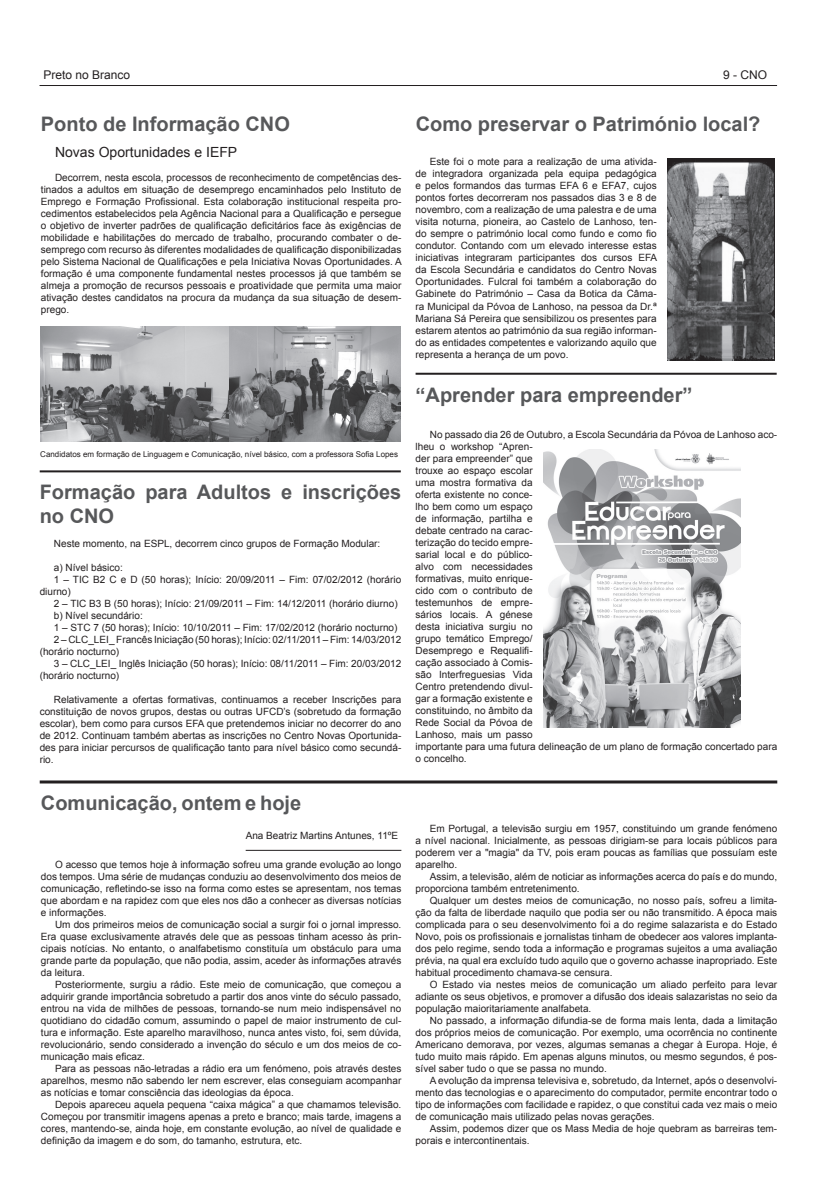
<style>
.page{position:relative;width:817px;height:1191px;background:#fff}
.page>*{position:absolute;margin:0;border:0;box-sizing:border-box;transform-origin:0 0}
.t1{font:700 20px/24px "Arial";color:#57585a}
.t2{font:14px "Arial";color:#231f20}
.t3{font:12px "Arial";color:#231f20}
.t4{font:10px/12px "Arial";color:#231f20;text-align:justify}
.t5{font:8px "Arial";color:#231f20}
</style>
<div class="page">
<hr style="left:39px;top:85px;width:737px;height:1px;background:#231f20">
<img style="left:41px;top:327px;width:360px;height:114px">
<img style="left:543px;top:449px;width:197px;height:279px">
<img style="left:667px;top:158px;width:107px;height:203px">
<hr style="left:40px;top:470px;width:361px;height:2px;background:#231f20">
<hr style="left:415px;top:373px;width:361px;height:2px;background:#231f20">
<hr style="left:40px;top:780px;width:737px;height:3px;background:#231f20">
<hr style="left:246px;top:850px;width:155px;height:1px;background:#231f20">
<p class="t3" style="left:43px;top:67px;width:88px">Preto no Branco</p>
<p class="t3" style="left:722px;top:67px;width:46px">9 - CNO</p>
<h1 class="t1" style="left:41px;top:112px;width:250px">Ponto de Informação CNO</h1>
<h2 class="t2" style="left:55px;top:143px;width:184px">Novas Oportunidades e IEFP</h2>
<p class="t4" style="left:41px;top:171px;width:362px;text-indent:14px">Decorrem, nesta escola, processos de reconhecimento de competências des&shy;tinados a adultos em situação de desemprego encaminhados pelo Instituto de Emprego e Formação Profissional. Esta colaboração institucional respeita pro&shy;cedimentos estabelecidos pela Agência Nacional para a Qualificação e persegue o objetivo de inverter padrões de qualificação deficitários face às exigências de mobilidade e habilitações do mercado de trabalho, procurando combater o de&shy;semprego com recurso às diferentes modalidades de qualificação disponibilizadas pelo Sistema Nacional de Qualificações e pela Iniciativa Novas Oportunidades. A formação é uma componente fundamental nestes processos já que também se almeja a promoção de recursos pessoais e proatividade que permita uma maior ativação destes candidatos na procura da mudança da sua situação de desem&shy;prego.</p>
<h1 class="t1" style="left:415px;top:112px;width:346px">Como preservar o Património local?</h1>
<p class="t4" style="left:415px;top:156px;width:243px;text-indent:14px">Este foi o mote para a realização de uma ativida&shy;de integradora organizada pela equipa pedagógica e pelos formandos das turmas EFA 6 e EFA7, cujos pontos fortes decorreram nos passados dias 3 e 8 de novembro, com a realização de uma palestra e de uma visita noturna, pioneira, ao Castelo de Lanhoso, ten&shy;do sempre o património local como fundo e como fio condutor. Contando com um elevado interesse estas iniciativas integraram participantes dos cursos EFA da Escola Secundária e candidatos do Centro Novas Oportunidades. Fulcral foi também a colaboração do Gabinete do Património – Casa da Botica da Câma&shy;ra Municipal da Póvoa de Lanhoso, na pessoa da Dr.ª Mariana Sá Pereira que sensibilizou os presentes para estarem atentos ao património da sua região informan&shy;do as entidades competentes e valorizando aquilo que representa a herança de um povo.</p>
<p class="t5" style="left:40px;top:449px;width:359px">Candidatos em formação de Linguagem e Comunicação, nível básico, com a professora Sofia Lopes</p>
<h1 class="t1" style="left:40px;top:480px;width:363px">Formação para Adultos e inscrições no CNO</h1>
<p class="t4" style="left:54px;top:537px;width:328px">Neste momento, na ESPL, decorrem cinco grupos de Formação Modular:</p>
<p class="t4" style="left:54px;top:561px;width:70px">a) Nível básico:</p>
<p class="t4" style="left:54px;top:573px;width:349px">1 – TIC B2 C e D (50 horas); Início: 20/09/2011 – Fim: 07/02/2012 (horário</p>
<p class="t4" style="left:40px;top:585px;width:33px">diurno)</p>
<p class="t4" style="left:54px;top:597px;width:345px">2 – TIC B3 B (50 horas); Início: 21/09/2011 – Fim: 14/12/2011 (horário diurno)</p>
<p class="t4" style="left:54px;top:609px;width:90px">b) Nível secundário:</p>
<p class="t4" style="left:54px;top:621px;width:345px">1 – STC 7 (50 horas); Início: 10/10/2011 – Fim: 17/02/2012 (horário nocturno)</p>
<p class="t4" style="left:54px;top:633px;width:349px">2 – CLC_LEI_ Francês Iniciação (50 horas); Início: 02/11/2011 – Fim: 14/03/2012</p>
<p class="t4" style="left:40px;top:645px;width:81px">(horário nocturno)</p>
<p class="t4" style="left:54px;top:657px;width:349px">3 – CLC_LEI_ Inglês Iniciação (50 horas); Início: 08/11/2011 – Fim: 20/03/2012</p>
<p class="t4" style="left:40px;top:669px;width:81px">(horário nocturno)</p>
<p class="t4" style="left:40px;top:693px;width:363px;text-indent:14px">Relativamente a ofertas formativas, continuamos a receber Inscrições para constituição de novos grupos, destas ou outras UFCD’s (sobretudo da formação escolar), bem como para cursos EFA que pretendemos iniciar no decorrer do ano de 2012. Continuam também abertas as inscrições no Centro Novas Oportunida&shy;des para iniciar percursos de qualificação tanto para nível básico como secundá&shy;rio.</p>
<h1 class="t1" style="left:41px;top:791px;width:262px">Comunicação, ontem e hoje</h1>
<p class="t4" style="left:245px;top:830px;width:154px">Ana Beatriz Martins Antunes, 11ºE</p>
<p class="t4" style="left:41px;top:859px;width:362px;text-indent:14px">O acesso que temos hoje à informação sofreu uma grande evolução ao longo dos tempos. Uma série de mudanças conduziu ao desenvolvimento dos meios de comunicação, refletindo-se isso na forma como estes se apresentam, nos temas que abordam e na rapidez com que eles nos dão a conhecer as diversas notícias e informações.</p>
<p class="t4" style="left:41px;top:919px;width:362px;text-indent:14px">Um dos primeiros meios de comunicação social a surgir foi o jornal impresso.<br>Era quase exclusivamente através dele que as pessoas tinham acesso às prin&shy;cipais notícias. No entanto, o analfabetismo constituía um obstáculo para uma grande parte da população, que não podia, assim, aceder às informações através da leitura.</p>
<p class="t4" style="left:41px;top:979px;width:362px;text-indent:14px">Posteriormente, surgiu a rádio. Este meio de comunicação, que começou a adquirir grande importância sobretudo a partir dos anos vinte do século passado, entrou na vida de milhões de pessoas, tornando-se num meio indispensável no quotidiano do cidadão comum, assumindo o papel de maior instrumento de cul&shy;tura e informação. Este aparelho maravilhoso, nunca antes visto, foi, sem dúvida, revolucionário, sendo considerado a invenção do século e um dos meios de co&shy;municação mais eficaz.</p>
<p class="t4" style="left:41px;top:1063px;width:362px;text-indent:14px">Para as pessoas não-letradas a rádio era um fenómeno, pois através destes aparelhos, mesmo não sabendo ler nem escrever, elas conseguiam acompanhar as notícias e tomar consciência das ideologias da época.</p>
<p class="t4" style="left:41px;top:1099px;width:362px;text-indent:14px">Depois apareceu aquela pequena “caixa mágica” a que chamamos televisão.<br>Começou por transmitir imagens apenas a preto e branco; mais tarde, imagens a cores, mantendo-se, ainda hoje, em constante evolução, ao nível de qualidade e definição da imagem e do som, do tamanho, estrutura, etc.</p>
<h1 class="t1" style="left:415px;top:384px;width:278px">“Aprender para empreender”</h1>
<p class="t4" style="left:415px;top:429px;width:363px;text-align:left;text-indent:14px">No passado dia 26 de Outubro, a Escola Secundária da Póvoa de Lanhoso aco&shy;lheu o workshop “Apren-<br>der para empreender” que<br>trouxe ao espaço escolar<br>uma mostra formativa da<br>oferta existente no conce-<br>lho bem como um espaço<br>de informação, partilha e<br>debate centrado na carac-<br>terização do tecido empre-<br>sarial local e do público-<br>alvo com necessidades<br>formativas, muito enrique-<br>cido com o contributo de<br>testemunhos de empre-<br>sários locais. A génese<br>desta iniciativa surgiu no<br>grupo temático Emprego/<br>Desemprego e Requalifi-<br>cação associado à Comis-<br>são Interfreguesias Vida<br>Centro pretendendo divul-<br>gar a formação existente e<br>constituindo, no âmbito da<br>Rede Social da Póvoa de<br>Lanhoso, mais um passo<br>importante para uma futura delineação de um plano de formação concertado para o concelho.</p>
<p class="t4" style="left:415px;top:823px;width:363px;text-indent:14px">Em Portugal, a televisão surgiu em 1957, constituindo um grande fenómeno a nível nacional. Inicialmente, as pessoas dirigiam-se para locais públicos para poderem ver a "magia" da TV, pois eram poucas as famílias que possuíam este aparelho.</p>
<p class="t4" style="left:415px;top:871px;width:363px;text-indent:14px">Assim, a televisão, além de noticiar as informações acerca do país e do mundo, proporciona também entretenimento.</p>
<p class="t4" style="left:415px;top:895px;width:363px;text-indent:14px">Qualquer um destes meios de comunicação, no nosso país, sofreu a limita&shy;ção da falta de liberdade naquilo que podia ser ou não transmitido. A época mais complicada para o seu desenvolvimento foi a do regime salazarista e do Estado Novo, pois os profissionais e jornalistas tinham de obedecer aos valores implanta&shy;dos pelo regime, sendo toda a informação e programas sujeitos a uma avaliação prévia, na qual era excluído tudo aquilo que o governo achasse inapropriado. Este habitual procedimento chamava-se censura.</p>
<p class="t4" style="left:415px;top:979px;width:363px;text-indent:14px">O Estado via nestes meios de comunicação um aliado perfeito para levar adiante os seus objetivos, e promover a difusão dos ideais salazaristas no seio da população maioritariamente analfabeta.</p>
<p class="t4" style="left:415px;top:1015px;width:363px;text-indent:14px">No passado, a informação difundia-se de forma mais lenta, dada a limitação dos próprios meios de comunicação. Por exemplo, uma ocorrência no continente Americano demorava, por vezes, algumas semanas a chegar à Europa. Hoje, é tudo muito mais rápido. Em apenas alguns minutos, ou mesmo segundos, é pos&shy;sível saber tudo o que se passa no mundo.</p>
<p class="t4" style="left:415px;top:1075px;width:363px;text-indent:14px">A evolução da imprensa televisiva e, sobretudo, da Internet, após o desenvolvi&shy;mento das tecnologias e o aparecimento do computador, permite encontrar todo o tipo de informações com facilidade e rapidez, o que constitui cada vez mais o meio de comunicação mais utilizado pelas novas gerações.</p>
<p class="t4" style="left:415px;top:1123px;width:363px;text-indent:14px">Assim, podemos dizer que os Mass Media de hoje quebram as barreiras tem&shy;porais e intercontinentais.</p>
</div>
